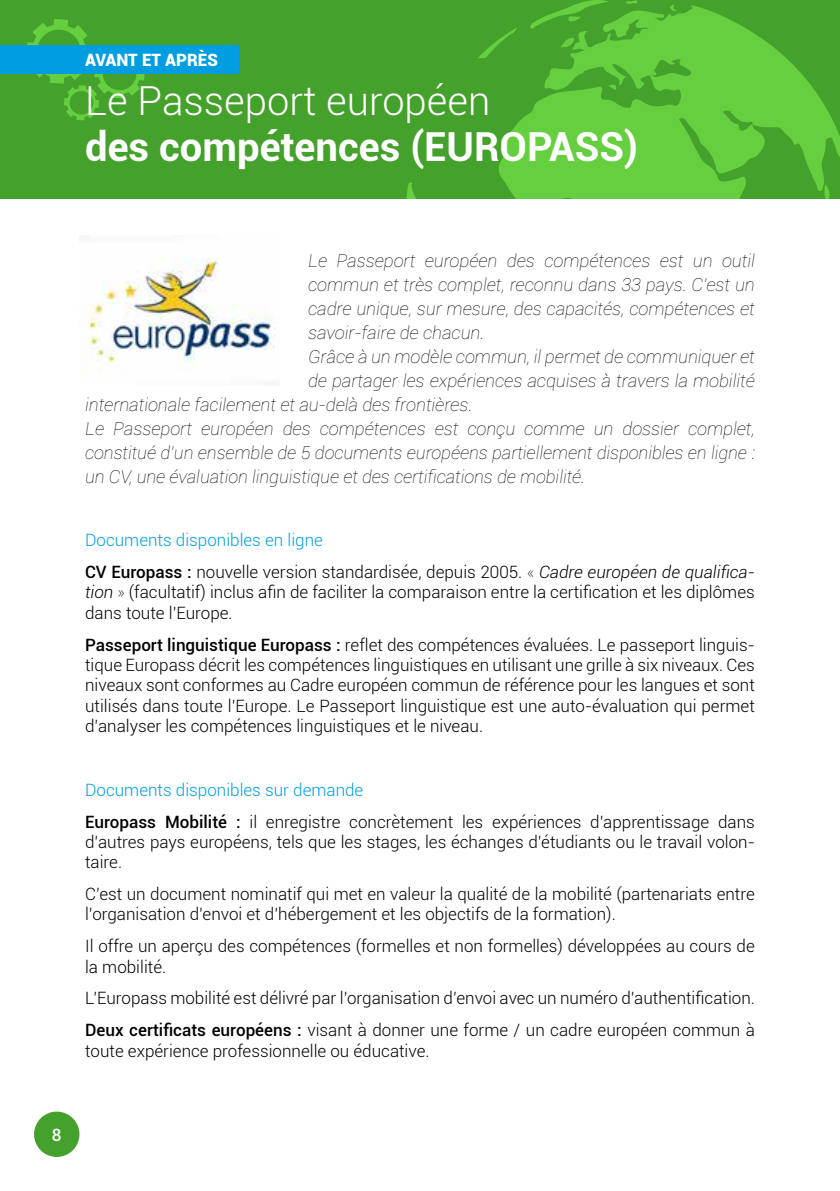
<style>
.page{position:relative;width:840px;height:1191px;background:#fff}
.page>*{position:absolute;margin:0;border:0;box-sizing:border-box;transform-origin:0 0}
.t1{font:700 40px "Roboto";color:#fff}
.t2{font:300 40px "Roboto";color:#fff}
.t3{font:italic 100 18px "Roboto";color:#000}
.t4{font:300 17px/20.4px "Roboto";color:#000}
.t5{font:900 17px "Roboto";color:#fff}
.t6{font:500 17px "Roboto";color:#fff}
.s1{color:#009ee0}
.s2{font-weight:500}
.s3{font-weight:100}
.s4{font-style:italic}
</style>
<div class="page">
<div style="left:34px;top:1111px;width:45px;height:46px;background:#44a12b;border-radius:50%"></div>
<div style="left:0;top:0;width:839px;height:198px;background:#44a12b"></div>
<svg style="left:406px;top:182px;width:10px;height:16px"></svg>
<svg style="left:478px;top:42px;width:18px;height:16px"></svg>
<svg style="left:574px;top:0;width:34px;height:5px"></svg>
<svg style="left:625px;top:0;width:12px;height:4px"></svg>
<svg style="left:496px;top:5px;width:343px;height:193px;fill:#65cf40"></svg>
<svg style="left:719px;top:106px;width:13px;height:6px"></svg>
<svg style="left:651px;top:69px;width:7px;height:7px"></svg>
<svg style="left:27px;top:19px;width:118px;height:101px"></svg>
<div style="left:0;top:45px;width:238px;height:29px;background:#009ee0"></div>
<img style="left:83px;top:258px;width:196px;height:115px">
<p class="t5" style="left:85px;top:48px;width:29px">AVANT</p>
<p class="t5" style="left:142px;top:48px;width:76px">ET APRÈS</p>
<h1 class="t2" style="left:85px;top:73px;width:406px">Le Passeport européen</h1>
<h1 class="t1" style="left:85px;top:119px;width:554px">des compétences (EUROPASS)</h1>
<p class="t3" style="left:308px;top:248px;width:448px">Le Passeport européen des compétences est un outil</p>
<p class="t3" style="left:308px;top:272px;width:448px">commun et très complet, reconnu dans 33 pays. C’est un</p>
<p class="t3" style="left:308px;top:296px;width:448px">cadre unique, sur mesure, des capacités, compétences et</p>
<p class="t3" style="left:308px;top:320px;width:178px">savoir-faire de chacun.</p>
<p class="t3" style="left:308px;top:344px;width:448px">Grâce à un modèle commun, il permet de communiquer et</p>
<p class="t3" style="left:308px;top:368px;width:448px">de partager les expériences acquises à travers la mobilité</p>
<p class="t3" style="left:85px;top:392px;width:388px">internationale facilement et au-delà des frontières.</p>
<p class="t3" style="left:85px;top:416px;width:670px">Le Passeport européen des compétences est conçu comme un dossier complet,</p>
<p class="t3" style="left:85px;top:440px;width:670px">constitué d’un ensemble de 5 documents européens partiellement disponibles en ligne :</p>
<p class="t3" style="left:85px;top:464px;width:501px">un CV, une évaluation linguistique et des certifications de mobilité.</p>
<p class="t4" style="left:85px;top:524px;width:670px;line-height:31.8px"><span class="s1">Documents disponibles en ligne<br></span><span class="s2">CV Europass :</span> nouvelle version standardisée, depuis 2005. <span class="s3">«</span> <span class="s4">Cadre européen de qualifica-</span></p>
<p class="t4" style="left:85px;top:581px;width:670px"><span class="s4">tion</span> <span class="s3">»</span> (facultatif) inclus afin de faciliter la comparaison entre la certification et les diplômes dans toute l’Europe.</p>
<p class="t4" style="left:85px;top:634px;width:670px;text-align:justify"><span class="s2">Passeport linguistique Europass :</span> reflet des compétences évaluées. Le passeport linguis&shy;tique Europass décrit les compétences linguistiques en utilisant une grille à six niveaux. Ces niveaux sont conformes au Cadre européen commun de référence pour les langues et sont utilisés dans toute l’Europe. Le Passeport linguistique est une auto-évaluation qui permet d’analyser les compétences linguistiques et le niveau.</p>
<p class="t4" style="left:85px;top:773px;width:670px;line-height:31.8px"><span class="s1">Documents disponibles sur demande<br></span><span class="s2">Europass Mobilité :</span> il enregistre concrètement les expériences d’apprentissage dans</p>
<p class="t4" style="left:85px;top:831px;width:670px">d’autres pays européens, tels que les stages, les échanges d’étudiants ou le travail volon&shy;taire.</p>
<p class="t4" style="left:85px;top:883px;width:670px">C’est un document nominatif qui met en valeur la qualité de la mobilité (partenariats entre l’organisation d’envoi et d’hébergement et les objectifs de la formation).</p>
<p class="t4" style="left:85px;top:935px;width:670px">Il offre un aperçu des compétences (formelles et non formelles) développées au cours de la mobilité.</p>
<p class="t4" style="left:85px;top:982px;width:671px;line-height:31.8px">L’Europass mobilité est délivré par l’organisation d’envoi avec un numéro d’authentification.<br><span class="s2">Deux certificats européens :</span> visant à donner une forme / un cadre européen commun à</p>
<p class="t4" style="left:85px;top:1039px;width:345px">toute expérience professionnelle ou éducative.</p>
<p class="t6" style="left:52px;top:1122px;width:11px">8</p>
</div>
